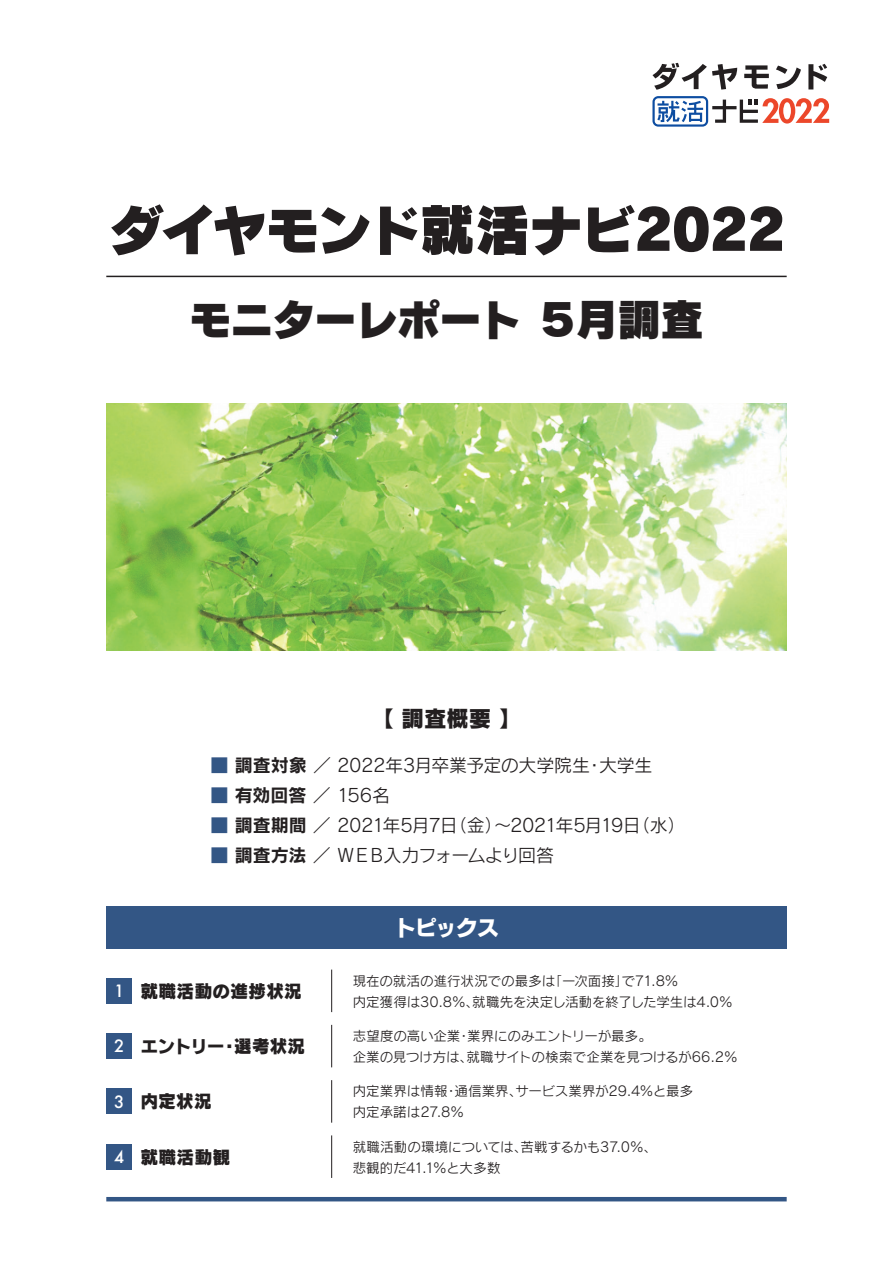
<style>
.page{position:relative;width:893px;height:1263px;background:#fff}
.page>*{position:absolute;margin:0;border:0;box-sizing:border-box;transform-origin:0 0}
.t1{font:55.5px "Rodin Cattleya Pro UB";letter-spacing:-.025em;color:#231f20}
.t2{font:43.5px "Rodin Cattleya Pro UB";letter-spacing:-.04em;color:#231f20}
.t3{font:22.5px "Rodin Cattleya Pro EB";color:#231f20}
.t4{font:22.5px "Rodin Cattleya Pro EB";letter-spacing:-.075em;color:#fff}
.t5{font:18px "Rodin Cattleya Pro M";letter-spacing:-.04em;color:#231f20}
.t6{font:18px "Rodin Cattleya Pro M";letter-spacing:-.065em;color:#231f20}
.t7{font:18px "Rodin Cattleya Pro M";letter-spacing:-.085em;color:#231f20}
.t8{font:18px "Rodin Cattleya Pro EB";letter-spacing:-.005em;color:#231f20}
.t9{font:18px "Rodin Cattleya Pro EB";letter-spacing:-.045em;color:#231f20}
.t10{font:500 16.5px "Futura";color:#fff}
.t11{font:13.5px/21px "Rodin Cattleya Pro M";letter-spacing:-.005em;color:#231f20}
.s1{font-family:"Rodin Cattleya Pro B";color:#335685}
.s2{font-family:"Rodin Cattleya Pro B"}
</style>
<div class="page">
<div style="left:106px;top:906px;width:681px;height:42px;background:#335685"></div>
<div style="left:106px;top:1144px;width:26px;height:25px;background:#335685"></div>
<hr style="left:331px;top:1135px;width:1px;height:43px;background:#231f20">
<div style="left:106px;top:1089px;width:26px;height:25px;background:#335685"></div>
<hr style="left:331px;top:1080px;width:1px;height:43px;background:#231f20">
<div style="left:106px;top:1033px;width:26px;height:26px;background:#335685"></div>
<hr style="left:331px;top:1025px;width:1px;height:42px;background:#231f20">
<div style="left:106px;top:978px;width:26px;height:25px;background:#335685"></div>
<hr style="left:331px;top:969px;width:1px;height:43px;background:#231f20">
<svg style="left:652px;top:63px;width:85px;height:27px"></svg>
<svg style="left:744px;top:65px;width:25px;height:24px"></svg>
<svg style="left:776px;top:66px;width:25px;height:23px"></svg>
<svg style="left:808px;top:64px;width:19px;height:25px"></svg>
<svg style="left:652px;top:96px;width:177px;height:31px"></svg>
<hr style="left:106px;top:1197px;width:681px;height:4px;background:#335685">
<hr style="left:106px;top:276px;width:681px;height:1px;background:#231f20">
<img style="left:106px;top:404px;width:681px;height:246px">
<h1 class="t1" style="left:108px;top:190px;width:678px">ダイヤモンド就活ナビ2022</h1>
<h2 class="t2" style="left:189px;top:288px;width:517px">モニターレポート ５月調査</h2>
<h3 class="t3" style="left:371px;top:702px;width:152px">【 調査概要 】</h3>
<h3 class="t5" style="left:211px;top:753px;width:443px"><span class="s1">■</span> <span class="s2">調査対象</span>／ 2022年3月卒業予定の大学院生・大学生</h3>
<h3 class="t5" style="left:211px;top:783px;width:181px"><span class="s1">■</span> <span class="s2">有効回答</span> ／ 156名</h3>
<h3 class="t6" style="left:211px;top:813px;width:477px"><span class="s1">■</span> <span class="s2">調査期間</span> ／ 2021年5月7日（金）～2021年5月19日（水）</h3>
<h3 class="t7" style="left:211px;top:843px;width:345px"><span class="s1">■</span> <span class="s2">調査方法</span> ／ ＷＥＢ入力フォームより回答</h3>
<p class="t10" style="left:114px;top:980px;width:12px">1</p>
<p class="t10" style="left:114px;top:1035px;width:12px">2</p>
<p class="t10" style="left:114px;top:1090px;width:12px">3</p>
<p class="t10" style="left:114px;top:1145px;width:12px">4</p>
<h3 class="t4" style="left:394px;top:912px;width:107px">トピックス</h3>
<h3 class="t8" style="left:140px;top:978px;width:163px">就職活動の進捗状況</h3>
<p class="t11" style="left:353px;top:970px;width:381px">現在の就活の進行状況での最多は「一次面接」で71.8％<br>内定獲得は30.8％、就職先を決定し活動を終了した学生は4.0％</p>
<h3 class="t9" style="left:140px;top:1034px;width:166px">エントリー・選考状況</h3>
<p class="t11" style="left:353px;top:1025px;width:386px">志望度の高い企業・業界にのみエントリーが最多。<br>企業の見つけ方は、就職サイトの検索で企業を見つけるが66.2％</p>
<h3 class="t8" style="left:140px;top:1089px;width:73px">内定状況</h3>
<p class="t11" style="left:353px;top:1080px;width:342px">内定業界は情報・通信業界、サービス業界が29.4％と最多内定承諾は27.8％</p>
<h3 class="t8" style="left:140px;top:1144px;width:92px">就職活動観</h3>
<p class="t11" style="left:353px;top:1135px;width:306px">就職活動の環境については、苦戦するかも37.0％、悲観的だ41.1％と大多数</p>
</div>
